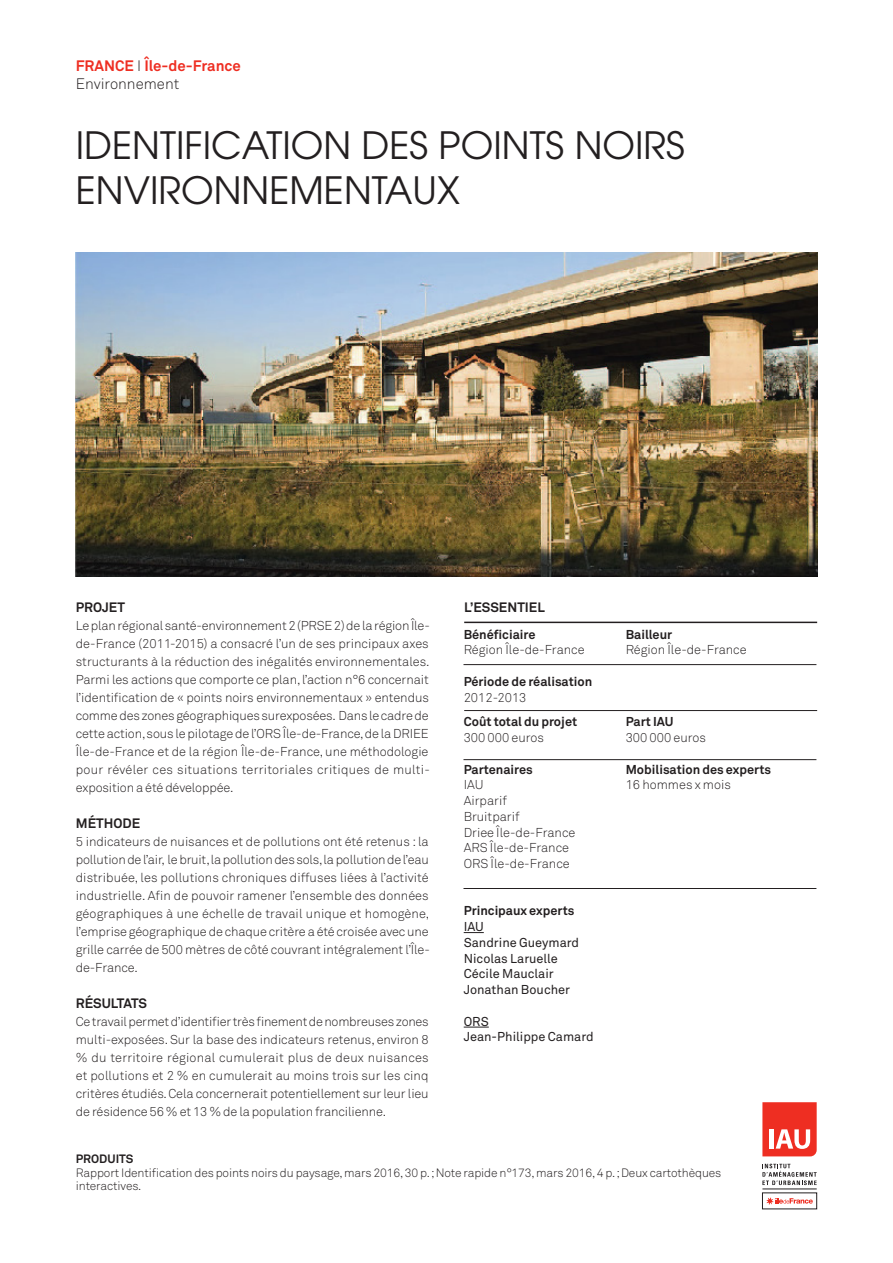
<style>
.page{position:relative;width:893px;height:1263px;background:#fff}
.page>*{position:absolute;margin:0;border:0;box-sizing:border-box;transform-origin:0 0}
.t1{font:37.5px/45px "Avant Garde";color:#231f20}
.t2{font:700 15px "Akkurat";color:#ee2e22}
.t3{font:300 15px "Akkurat";color:#231f20}
.inter1{font:700 13.5px "Akkurat";color:#231f20}
.texte_courant{font:300 12.75px/18px "Akkurat";letter-spacing:-.01em;color:#231f20;text-align:justify}
.texte_courant-2{font:700 12.75px "Akkurat";color:#231f20}
.texte_courant-3{font:12.75px "Akkurat";color:#231f20}
.texte_courant-4{font:300 12px/13.5px "Akkurat";letter-spacing:-.01em;color:#231f20}
.inter1-2{font:700 12px "Akkurat";color:#231f20}
.s1{font-weight:300;color:#231f20}
</style>
<div class="page">
<svg style="left:762px;top:1164px;width:55px;height:21px"></svg>
<svg style="left:762px;top:1102px;width:55px;height:54px;background:#f05147"></svg>
<hr style="left:762px;top:1189px;width:55px;height:1px;background:#231f20">
<svg style="left:766px;top:1197px;width:47px;height:8px"></svg>
<svg style="left:464px;top:932px;width:20px;height:1px"></svg>
<svg style="left:464px;top:1027px;width:25px;height:1px"></svg>
<img style="left:76px;top:252px;width:741px;height:324px">
<hr style="left:464px;top:622px;width:353px;height:1px;background:#231f20">
<hr style="left:463px;top:759px;width:353px;height:1px;background:#231f20">
<hr style="left:463px;top:664px;width:353px;height:1px;background:#231f20">
<hr style="left:464px;top:710px;width:353px;height:1px;background:#231f20">
<hr style="left:463px;top:888px;width:353px;height:1px;background:#231f20">
<p class="t2" style="left:76px;top:56px;width:167px">FRANCE <span class="s1">I</span> Île-de-France</p>
<p class="t3" style="left:76px;top:75px;width:105px">Environnement</p>
<p class="t1" style="left:76px;top:123px;width:611px">IDENTIFICATION DES POINTS NOIRS<br>ENVIRONNEMENTAUX</p>
<p class="inter1" style="left:76px;top:599px;width:51px">PROJET</p>
<p class="texte_courant" style="left:76px;top:617px;width:356px">Le plan régional santé-environnement 2 (PRSE 2) de la région Île&shy;de-France (2011-2015) a consacré l’un de ses principaux axes structurants à la réduction des inégalités environnementales.<br>Parmi les actions que comporte ce plan, l’action n°6 concernait l’identification de « points noirs environnementaux » entendus comme des zones géographiques surexposées. Dans le cadre de cette action, sous le pilotage de l’ORS Île-de-France, de la DRIEE Île-de-France et de la région Île-de-France, une méthodologie pour révéler ces situations territoriales critiques de multi&shy;exposition a été développée.</p>
<p class="inter1" style="left:76px;top:815px;width:66px">MÉTHODE</p>
<p class="texte_courant" style="left:76px;top:833px;width:356px">5 indicateurs de nuisances et de pollutions ont été retenus : la pollution de l’air, le bruit, la pollution des sols, la pollution de l’eau distribuée, les pollutions chroniques diffuses liées à l’activité industrielle. Afin de pouvoir ramener l’ensemble des données géographiques à une échelle de travail unique et homogène, l’emprise géographique de chaque critère a été croisée avec une grille carrée de 500 mètres de côté couvrant intégralement l’Île&shy;de-France.</p>
<p class="inter1" style="left:76px;top:995px;width:73px">RÉSULTATS</p>
<p class="texte_courant" style="left:76px;top:1013px;width:354px">Ce travail permet d’identifier très finement de nombreuses zones multi-exposées. Sur la base des indicateurs retenus, environ 8 % du territoire régional cumulerait plus de deux nuisances et pollutions et 2 % en cumulerait au moins trois sur les cinq critères étudiés. Cela concernerait potentiellement sur leur lieu de résidence 56 % et 13 % de la population francilienne.</p>
<p class="inter1" style="left:464px;top:599px;width:82px">L’ESSENTIEL</p>
<p class="texte_courant-2" style="left:464px;top:626px;width:73px">Bénéficiaire</p>
<p class="texte_courant-2" style="left:626px;top:626px;width:48px">Bailleur</p>
<p class="texte_courant" style="left:464px;top:641px;width:122px">Région Île-de-France</p>
<p class="texte_courant" style="left:626px;top:641px;width:122px">Région Île-de-France</p>
<p class="texte_courant-2" style="left:464px;top:673px;width:130px">Période de réalisation</p>
<p class="texte_courant" style="left:464px;top:688px;width:64px">2012-2013</p>
<p class="texte_courant-2" style="left:464px;top:714px;width:115px">Coût total du projet</p>
<p class="texte_courant-2" style="left:626px;top:714px;width:49px">Part IAU</p>
<p class="texte_courant" style="left:464px;top:729px;width:82px">300 000 euros</p>
<p class="texte_courant" style="left:626px;top:729px;width:82px">300 000 euros</p>
<p class="texte_courant-2" style="left:464px;top:761px;width:71px">Partenaires</p>
<p class="texte_courant-2" style="left:626px;top:761px;width:147px">Mobilisation des experts</p>
<p class="texte_courant" style="left:464px;top:776px;width:21px">IAU</p>
<p class="texte_courant" style="left:626px;top:776px;width:107px">16 hommes x mois</p>
<p class="texte_courant" style="left:464px;top:792px;width:45px">Airparif</p>
<p class="texte_courant" style="left:464px;top:808px;width:57px">Bruitparif</p>
<p class="texte_courant" style="left:464px;top:823px;width:113px">Driee Île-de-France</p>
<p class="texte_courant" style="left:464px;top:839px;width:107px">ARS Île-de-France</p>
<p class="texte_courant" style="left:464px;top:855px;width:108px">ORS Île-de-France</p>
<p class="texte_courant-2" style="left:464px;top:903px;width:112px">Principaux experts</p>
<p class="texte_courant-3" style="left:464px;top:919px;width:22px">IAU</p>
<p class="texte_courant-3" style="left:464px;top:935px;width:117px">Sandrine Gueymard</p>
<p class="texte_courant-3" style="left:464px;top:951px;width:96px">Nicolas Laruelle</p>
<p class="texte_courant-3" style="left:464px;top:966px;width:92px">Cécile Mauclair</p>
<p class="texte_courant-3" style="left:464px;top:982px;width:108px">Jonathan Boucher</p>
<p class="texte_courant-3" style="left:464px;top:1014px;width:27px">ORS</p>
<p class="texte_courant-3" style="left:464px;top:1029px;width:131px">Jean-Philippe Camard</p>
<p class="inter1-2" style="left:76px;top:1151px;width:59px">PRODUITS</p>
<p class="texte_courant-4" style="left:76px;top:1166px;width:647px">Rapport Identification des points noirs du paysage, mars 2016, 30 p. ; Note rapide n°173, mars 2016, 4 p. ; Deux cartothèques interactives.</p>
</div>
